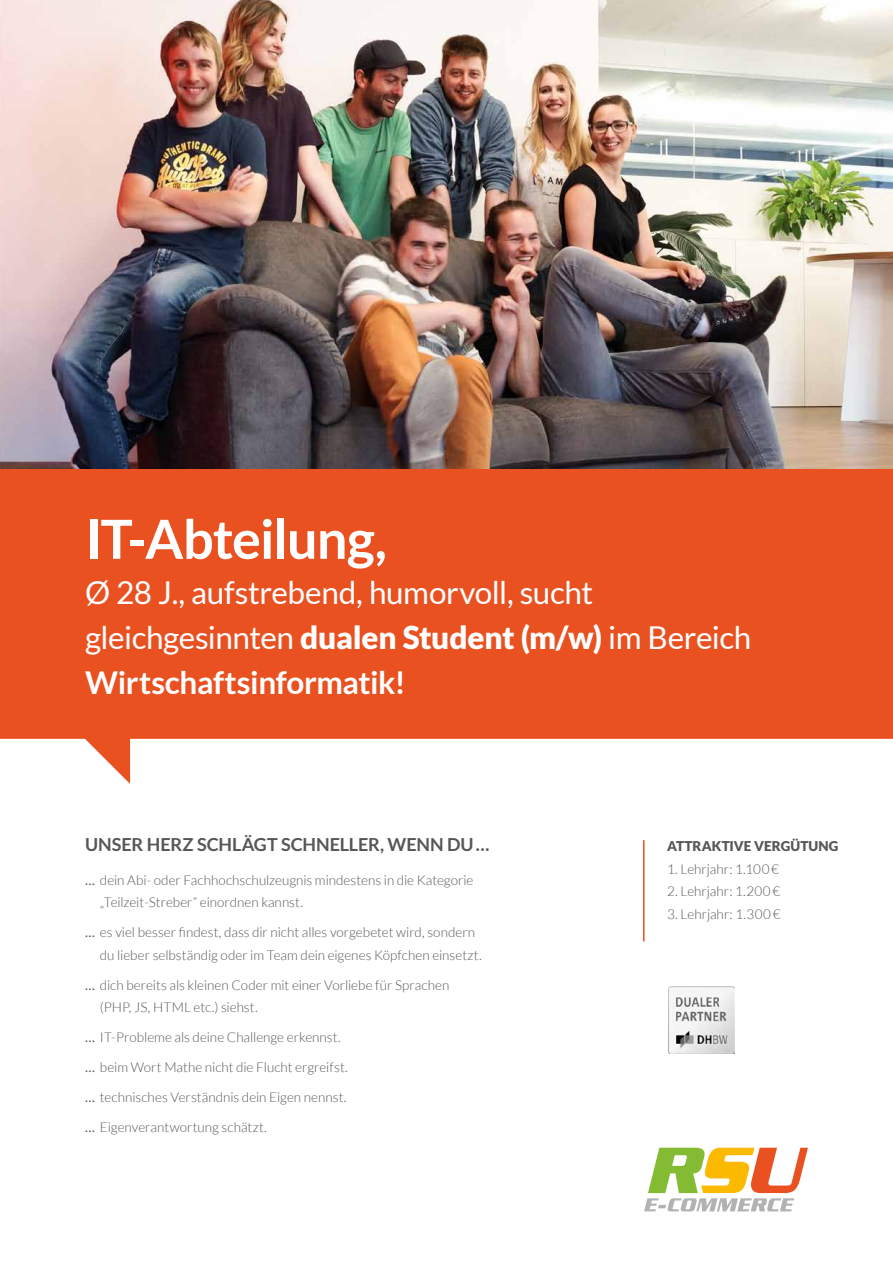
<style>
.page{position:relative;width:893px;height:1263px;background:#fff}
.page>*{position:absolute;margin:0;border:0;box-sizing:border-box;transform-origin:0 0}
.t1{font:700 54px "Lato";letter-spacing:-.02em;color:#fff}
.t2{font:31.5px/45px "Lato";letter-spacing:-.015em;color:#fff}
.t3{font:700 18px "Lato";color:#575756}
.t4{font:300 13.5px/22.5px "Lato";color:#575756}
.t5{font:900 13.5px "Lato";letter-spacing:.005em;color:#575756}
.s1{font-weight:900}
.s2{font-weight:700}
.s3{font-weight:400}
</style>
<div class="page">
<div style="left:0;top:469px;width:893px;height:270px;background:#e95121"></div>
<svg style="left:85px;top:716px;width:45px;height:68px"></svg>
<svg style="left:644px;top:1148px;width:164px;height:63px"></svg>
<img style="left:0;top:0;width:893px;height:469px">
<img style="left:668px;top:986px;width:66px;height:68px">
<hr style="left:643px;top:840px;width:1px;height:101px;background:#e95121">
<h1 class="t1" style="left:85px;top:508px;width:303px">IT-Abteilung,</h1>
<h2 class="t2" style="left:85px;top:570px;width:668px">Ø 28 J., aufstrebend, humorvoll, sucht gleichgesinnten <span class="s1">dualen Student (m/w)</span> im Bereich<br><span class="s2">Wirtschaftsinformatik!</span></h2>
<h3 class="t3" style="left:85px;top:834px;width:406px">UNSER HERZ SCHLÄGT SCHNELLER, WENN DU…</h3>
<p class="t4" style="left:100px;top:869px;width:375px;text-indent:-15px"><span class="s3">…</span> dein Abi- oder Fachhochschulzeugnis mindestens in die Kategorie „Teilzeit-Streber” einordnen kannst.</p>
<p class="t4" style="left:100px;top:921px;width:383px;text-indent:-15px"><span class="s3">…</span> es viel besser findest, dass dir nicht alles vorgebetet wird, sondern du lieber selbständig oder im Team dein eigenes Köpfchen einsetzt.</p>
<p class="t4" style="left:100px;top:974px;width:351px;text-indent:-15px"><span class="s3">…</span> dich bereits als kleinen Coder mit einer Vorliebe für Sprachen (PHP, JS, HTML etc.) siehst.</p>
<p class="t4" style="left:85px;top:1026px;width:257px"><span class="s3">…</span> IT-Probleme als deine Challenge erkennst.</p>
<p class="t4" style="left:85px;top:1056px;width:264px"><span class="s3">…</span> beim Wort Mathe nicht die Flucht ergreifst.</p>
<p class="t4" style="left:85px;top:1086px;width:263px"><span class="s3">…</span> technisches Verständnis dein Eigen nennst.</p>
<p class="t4" style="left:85px;top:1116px;width:183px"><span class="s3">…</span> Eigenverantwortung schätzt.</p>
<p class="t5" style="left:667px;top:838px;width:173px">ATTRAKTIVE VERGÜTUNG</p>
<p class="t4" style="left:667px;top:858px;width:113px">1. Lehrjahr: 1.100€</p>
<p class="t4" style="left:667px;top:880px;width:115px">2. Lehrjahr: 1.200€</p>
<p class="t4" style="left:667px;top:903px;width:115px">3. Lehrjahr: 1.300€</p>
</div>
